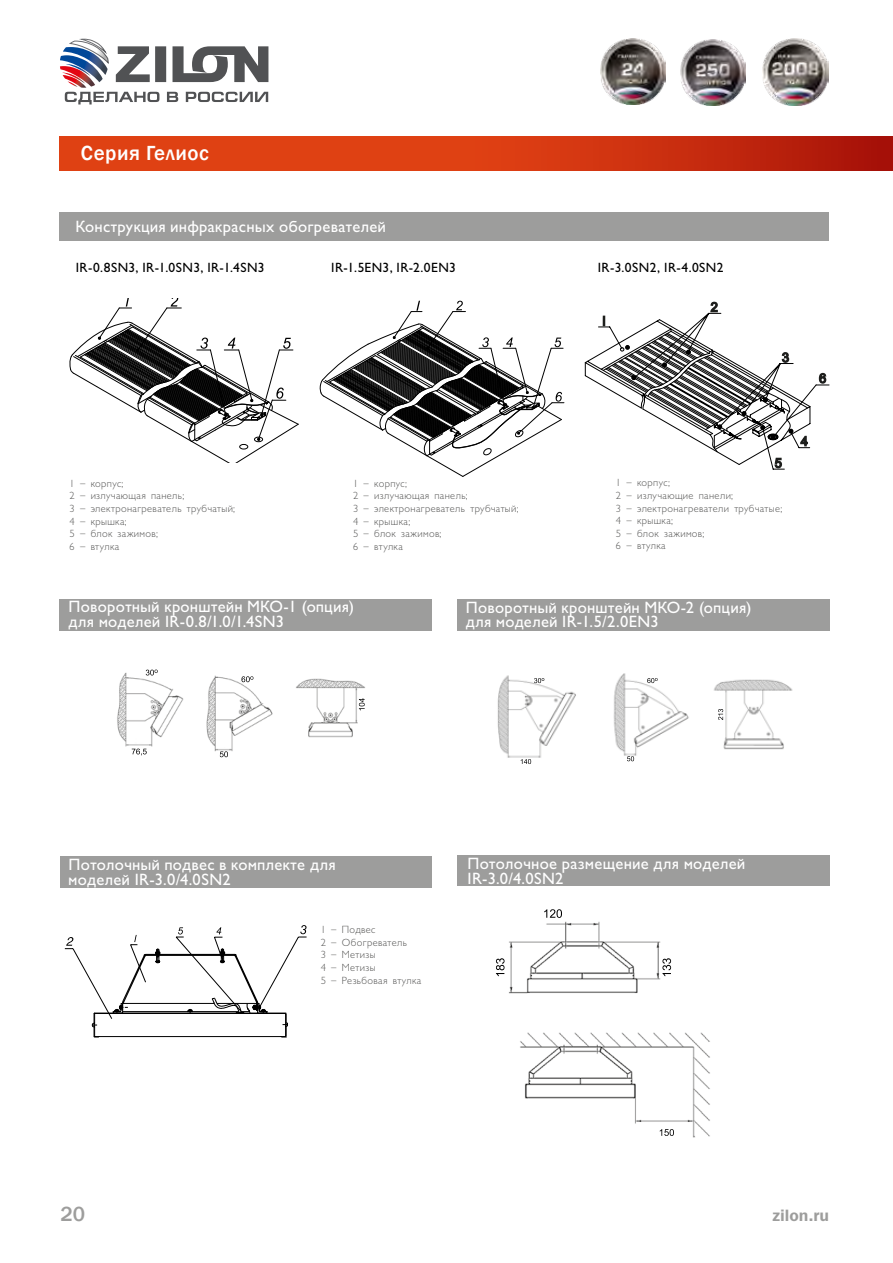
<style>
.page{position:relative;width:893px;height:1263px;background:#fff}
.page>*{position:absolute;margin:0;border:0;box-sizing:border-box;transform-origin:0 0}
.t1{font:500 21px "Franklin Gothic";letter-spacing:.025em;color:#fff}
.t2{font:500 21px "Franklin Gothic";color:#9d9d9c}
.t3{font:16.5px/15px "Gals C";letter-spacing:.03em;color:#fff}
.t4{font:16.5px "Franklin Gothic Demi C";letter-spacing:.005em;color:#9d9d9c}
.t5{font:13.5px "Gals C";letter-spacing:.03em;color:#000}
.t6{font:10.5px/12.6px "Gals Light C";letter-spacing:.035em;color:#575756}
</style>
<div class="page">
<svg style="left:60px;top:39px;width:208px;height:65px"></svg>
<svg style="left:60px;top:136px;width:833px;height:35px;background:#d23610"></svg>
<img style="left:763px;top:39px;width:66px;height:66px">
<img style="left:600px;top:39px;width:66px;height:65px">
<img style="left:680px;top:39px;width:66px;height:66px">
<div style="left:61px;top:856px;width:371px;height:31px;background:#9d9d9c"></div>
<div style="left:60px;top:599px;width:372px;height:32px;background:#9d9d9c"></div>
<div style="left:457px;top:599px;width:372px;height:32px;background:#9d9d9c"></div>
<img style="left:117px;top:669px;width:248px;height:89px">
<svg style="left:146px;top:670px;width:12px;height:5px"></svg>
<svg style="left:241px;top:676px;width:12px;height:6px"></svg>
<svg style="left:132px;top:748px;width:15px;height:7px"></svg>
<svg style="left:220px;top:751px;width:8px;height:6px"></svg>
<svg style="left:359px;top:698px;width:6px;height:12px"></svg>
<img style="left:497px;top:675px;width:79px;height:88px">
<svg style="left:534px;top:678px;width:10px;height:5px"></svg>
<svg style="left:521px;top:759px;width:10px;height:5px"></svg>
<img style="left:714px;top:679px;width:79px;height:71px">
<svg style="left:718px;top:709px;width:5px;height:11px"></svg>
<img style="left:613px;top:673px;width:76px;height:89px">
<svg style="left:647px;top:678px;width:11px;height:5px"></svg>
<svg style="left:627px;top:756px;width:7px;height:5px"></svg>
<div style="left:60px;top:212px;width:769px;height:29px;background:#9d9d9c"></div>
<svg style="left:320px;top:301px;width:244px;height:176px"></svg>
<svg style="left:69px;top:299px;width:230px;height:163px"></svg>
<svg style="left:585px;top:302px;width:244px;height:167px"></svg>
<svg style="left:65px;top:925px;width:242px;height:113px"></svg>
<div style="left:457px;top:855px;width:373px;height:31px;background:#9d9d9c"></div>
<img style="left:498px;top:921px;width:174px;height:73px">
<svg style="left:544px;top:909px;width:18px;height:9px"></svg>
<svg style="left:496px;top:958px;width:9px;height:18px"></svg>
<svg style="left:662px;top:958px;width:9px;height:18px"></svg>
<img style="left:520px;top:1032px;width:190px;height:106px">
<svg style="left:660px;top:1129px;width:14px;height:7px"></svg>
<h1 class="t1" style="left:81px;top:140px;width:130px">Серия Гелиос</h1>
<h2 class="t3" style="left:76px;top:220px;width:311px">Конструкция инфракрасных обогревателей</h2>
<p class="t5" style="left:76px;top:260px;width:190px">IR-0.8SN3, IR-1.0SN3, IR-1.4SN3</p>
<p class="t5" style="left:331px;top:260px;width:126px">IR-1.5EN3, IR-2.0EN3</p>
<p class="t5" style="left:598px;top:260px;width:127px">IR-3.0SN2, IR-4.0SN2</p>
<p class="t6" style="left:70px;top:477px;width:167px">1 – корпус;<br>2 – излучающая панель;<br>3 – электронагреватель трубчатый;<br>4 – крышка;<br>5 – блок зажимов;<br>6 – втулка</p>
<p class="t6" style="left:353px;top:477px;width:167px">1 – корпус;<br>2 – излучающая панель;<br>3 – электронагреватель трубчатый;<br>4 – крышка;<br>5 – блок зажимов;<br>6 – втулка</p>
<p class="t6" style="left:616px;top:477px;width:168px">1 – корпус;<br>2 – излучающие панели;<br>3 – электронагреватели трубчатые;<br>4 – крышка;<br>5 – блок зажимов;<br>6 – втулка</p>
<h2 class="t3" style="left:69px;top:600px;width:287px">Поворотный кронштейн МКО-1 (опция) для моделей IR-0.8/1.0/1.4SN3</h2>
<h2 class="t3" style="left:466px;top:601px;width:287px;line-height:13.5px">Поворотный кронштейн МКО-2 (опция) для моделей IR-1.5/2.0EN3</h2>
<h2 class="t3" style="left:69px;top:857px;width:268px">Потолочный подвес в комплекте для моделей IR-3.0/4.0SN2</h2>
<p class="t6" style="left:321px;top:924px;width:102px">1 – Подвес<br>2 – Обогреватель<br>3 – Метизы<br>4 – Метизы<br>5 – Резьбовая втулка</p>
<h2 class="t3" style="left:468px;top:856px;width:279px">Потолочное размещение для моделей<br>IR-3.0/4.0SN2</h2>
<h1 class="t2" style="left:61px;top:1201px;width:26px">20</h1>
<h2 class="t4" style="left:772px;top:1205px;width:58px">zilon.ru</h2>
</div>
